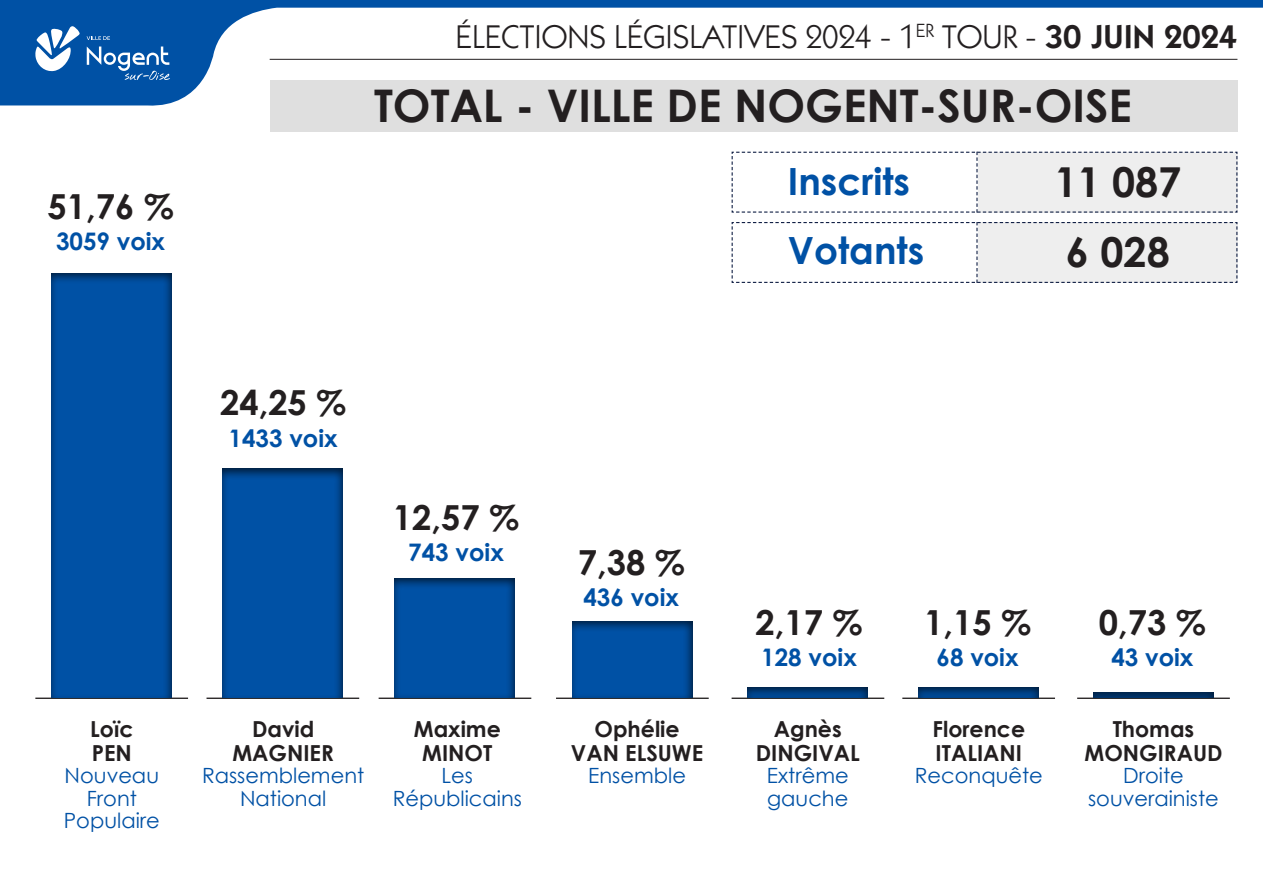
<style>
.page{position:relative;width:1263px;height:893px;background:#fff}
.page>*{position:absolute;margin:0;border:0;box-sizing:border-box;transform-origin:0 0}
.t1{font:700 45px "Century Gothic";color:#231f20}
.t2{font:700 41.25px "Century Gothic";color:#231f20}
.t3{font:700 37.5px "Century Gothic";color:#0051a5}
.t4{font:700 34.5px "Century Gothic";color:#231f20}
.t5{font:33px "ITC Kabel Std";color:#231f20}
.t6{font:700 24.15px "Century Gothic";color:#0051a5}
.t7{font:700 22.05px "Century Gothic";color:#231f20}
.t8{font:21px/22.5px "Century Gothic";color:#0051a5;text-align:center}
.s1{font-weight:600}
</style>
<div class="page">
<hr style="left:35px;top:698px;width:153px;height:1px;background:#231f20">
<hr style="left:379px;top:698px;width:152px;height:1px;background:#231f20">
<hr style="left:732px;top:698px;width:152px;height:1px;background:#231f20">
<hr style="left:556px;top:698px;width:153px;height:1px;background:#231f20">
<hr style="left:902px;top:698px;width:153px;height:1px;background:#231f20">
<hr style="left:207px;top:698px;width:152px;height:1px;background:#231f20">
<hr style="left:1077px;top:698px;width:153px;height:1px;background:#231f20">
<div style="left:51px;top:271px;width:123px;height:427px;background:#231f20;opacity:.75"></div>
<div style="left:394px;top:577px;width:123px;height:121px;background:#231f20;opacity:.75"></div>
<div style="left:747px;top:685px;width:123px;height:13px;background:#231f20;opacity:.75"></div>
<div style="left:571px;top:619px;width:123px;height:79px;background:#231f20;opacity:.75"></div>
<div style="left:918px;top:685px;width:123px;height:13px;background:#231f20;opacity:.75"></div>
<div style="left:222px;top:466px;width:123px;height:232px;background:#231f20;opacity:.75"></div>
<div style="left:1092px;top:691px;width:123px;height:7px;background:#002c5a"></div>
<div style="left:270px;top:80px;width:967px;height:52px;background:#dfdfdf"></div>
<svg style="left:0;top:0;width:1263px;height:108px"></svg>
<svg style="left:87px;top:47px;width:83px;height:33px;background:#3978b9"></svg>
<svg style="left:87px;top:36px;width:23px;height:4px"></svg>
<svg style="left:35px;top:26px;width:45px;height:46px"></svg>
<hr style="left:270px;top:59px;width:967px;height:1px;background:#231f20">
<svg style="left:731px;top:151px;width:507px;height:62px"></svg>
<svg style="left:731px;top:222px;width:507px;height:61px"></svg>
<p class="t4" style="left:47px;top:181px;width:128px">51,76 %</p>
<p class="t6" style="left:56px;top:223px;width:111px">3059 voix</p>
<p class="t5" style="left:455px;top:18px;width:783px">ÉLECTIONS LÉGISLATIVES 2024 - 1<sup>ER</sup> TOUR - <span class="s1">30 JUIN 2024</span></p>
<p class="t1" style="left:374px;top:72px;width:759px">TOTAL - VILLE DE NOGENT-SUR-OISE</p>
<p class="t3" style="left:788px;top:153px;width:124px">Inscrits</p>
<p class="t3" style="left:788px;top:222px;width:138px">Votants</p>
<p class="t2" style="left:1054px;top:151px;width:129px">11 087</p>
<p class="t2" style="left:1066px;top:221px;width:105px">6 028</p>
<p class="t4" style="left:220px;top:377px;width:128px">24,25 %</p>
<p class="t6" style="left:229px;top:419px;width:111px">1433 voix</p>
<p class="t4" style="left:393px;top:491px;width:128px">12,57 %</p>
<p class="t6" style="left:408px;top:533px;width:97px">743 voix</p>
<p class="t7" style="left:90px;top:712px;width:45px">Loïc</p>
<p class="t7" style="left:92px;top:736px;width:42px">PEN</p>
<p class="t8" style="left:65px;top:764px;width:96px">Nouveau</p>
<p class="t8" style="left:87px;top:787px;width:52px">Front</p>
<p class="t8" style="left:64px;top:809px;width:97px">Populaire</p>
<p class="t7" style="left:252px;top:712px;width:64px">David</p>
<p class="t7" style="left:232px;top:736px;width:103px">MAGNIER</p>
<p class="t8" style="left:202px;top:764px;width:164px">Rassemblement<br>National</p>
<p class="t7" style="left:414px;top:712px;width:88px">Maxime</p>
<p class="t7" style="left:422px;top:736px;width:72px">MINOT</p>
<p class="t8" style="left:442px;top:764px;width:33px">Les</p>
<p class="t8" style="left:393px;top:787px;width:131px">Républicains</p>
<p class="t4" style="left:578px;top:536px;width:108px">7,38 %</p>
<p class="t6" style="left:583px;top:578px;width:97px">436 voix</p>
<p class="t7" style="left:594px;top:712px;width:87px">Ophélie</p>
<p class="t7" style="left:571px;top:736px;width:134px">VAN ELSUWE</p>
<p class="t8" style="left:588px;top:764px;width:99px">Ensemble</p>
<p class="t4" style="left:755px;top:597px;width:108px">2,17 %</p>
<p class="t4" style="left:924px;top:597px;width:108px">1,15 %</p>
<p class="t4" style="left:1099px;top:597px;width:108px">0,73 %</p>
<p class="t6" style="left:761px;top:639px;width:97px">128 voix</p>
<p class="t6" style="left:936px;top:639px;width:84px">68 voix</p>
<p class="t6" style="left:1111px;top:639px;width:84px">43 voix</p>
<p class="t7" style="left:774px;top:712px;width:69px">Agnès</p>
<p class="t7" style="left:756px;top:736px;width:106px">DINGIVAL</p>
<p class="t8" style="left:767px;top:764px;width:83px;text-align:left">Extrême gauche</p>
<p class="t7" style="left:932px;top:712px;width:94px">Florence</p>
<p class="t7" style="left:936px;top:736px;width:88px">ITALIANI</p>
<p class="t8" style="left:915px;top:764px;width:130px">Reconquête</p>
<p class="t7" style="left:1113px;top:712px;width:83px">Thomas</p>
<p class="t7" style="left:1084px;top:736px;width:140px">MONGIRAUD</p>
<p class="t8" style="left:1123px;top:764px;width:62px">Droite</p>
<p class="t8" style="left:1088px;top:787px;width:132px">souverainiste</p>
</div>
